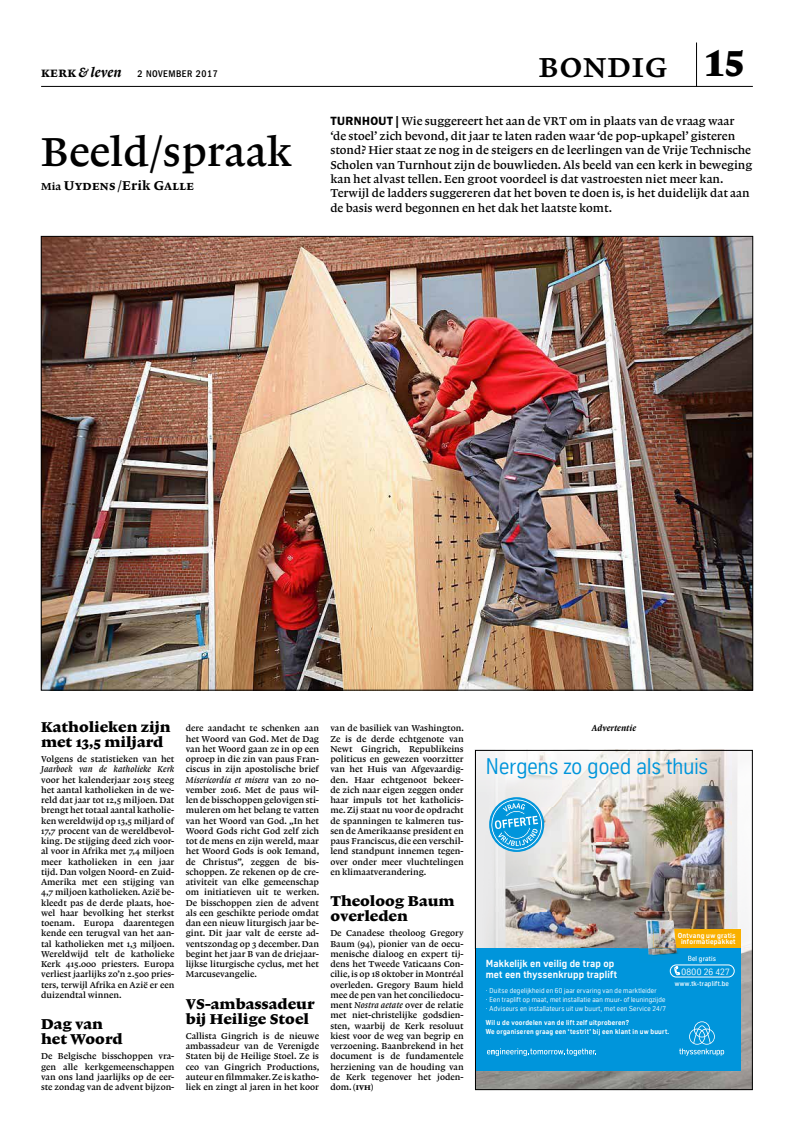
<style>
.page{position:relative;width:794px;height:1134px;background:#fff}
.page>*{position:absolute;margin:0;border:0;box-sizing:border-box;transform-origin:0 0}
.t1{font:42.5px "Lexicon No 1 B Roman Txt";color:#000}
.t2{font:36px "Lexicon No 1 B Roman SC";letter-spacing:.02em;color:#000}
.t3{font:22px "TK Type";color:#0095db}
.t4{font:15px/15px "Lexicon No 1 F Roman Txt";color:#000}
.t5{font:13.5px "Lexicon No 1 D Roman SC";letter-spacing:.015em;color:#000}
.t6{font:12px/14.4px "Lexicon No 1 B Roman Txt";color:#000}
.t7{font:700 10px/11px "TK Type";letter-spacing:.015em;color:#fff}
.t8{font:500 condensed 10px "Franklin Gothic LT";letter-spacing:.05em;color:#000}
.t9{font:9px/10.3px "Lexicon No 1 B Roman Txt";color:#000;text-align:justify}
.t10{font:9px "Lexicon No 1 B Italic Txt";color:#000}
.t11{font:9px "Lexicon No 1 D Italic Txt";color:#000}
.t12{font:9px "TK Type";letter-spacing:.02em;color:#fff}
.t13{font:7px/9px "TK Type";letter-spacing:.025em;color:#fff}
.t14{font:700 7px/9px "TK Type";letter-spacing:.03em;color:#fff}
.t15{font:500 6.9px "TK Type";letter-spacing:.03em;color:#fff}
.s1{font-family:"Lexicon No 1 D Roman SC";font-weight:400;font-stretch:normal;font-size:14px}
.s2{font-family:"Lexicon No 1 D Italic Txt";font-weight:400;font-stretch:normal;font-size:14px}
.s3{font-family:"Lexicon No 1 D Roman Txt";font-size:10.8px}
.s4{font-family:"Lexicon No 1 D Roman Txt"}
.s5{font-family:"Lexicon No 1 F Roman Tab";font-size:38px}
.s6{font-family:"Franklin Gothic LT";font-weight:600}
.s7{font-family:"Lexicon No 1 B Roman Txt"}
.s8{font-family:"Lexicon No 1 B Italic Txt"}
.s9{font-family:"Lexicon No 1 D Roman SC"}
</style>
<div class="page">
<hr style="left:41px;top:86px;width:712px;height:1px;background:#000">
<hr style="left:696px;top:43px;width:1px;height:44px;background:#000">
<img style="left:43px;top:238px;width:708px;height:450px">
<img style="left:477px;top:1018px;width:274px;height:70px">
<img style="left:477px;top:752px;width:261px;height:160px">
<img style="left:477px;top:912px;width:162px;height:35px">
<img style="left:639px;top:911px;width:93px;height:19px">
<img style="left:732px;top:912px;width:19px;height:70px">
<svg style="left:477px;top:947px;width:17px;height:1px"></svg>
<img style="left:494px;top:947px;width:136px;height:1px">
<div style="left:475px;top:948px;width:266px;height:123px;background:#0095db"></div>
<svg style="left:487px;top:1048px;width:109px;height:8px"></svg>
<svg style="left:679px;top:1021px;width:45px;height:35px"></svg>
<svg style="left:674px;top:967px;width:6px;height:8px"></svg>
<div style="left:670px;top:965px;width:64px;height:12px;border:1px solid #fff;border-radius:6px"></div>
<div style="left:653px;top:929px;width:88px;height:19px;background:#f9b000"></div>
<img style="left:639px;top:930px;width:51px;height:26px">
<img style="left:676px;top:930px;width:14px;height:18px">
<img style="left:646px;top:920px;width:30px;height:28px">
<img style="left:648px;top:948px;width:29px;height:7px">
<img style="left:653px;top:929px;width:23px;height:19px">
<svg style="left:489px;top:797px;width:55px;height:55px"></svg>
<div style="left:475px;top:750px;width:278px;height:340px;border:1px solid #000"></div>
<p class="t8" style="left:41px;top:68px;width:178px"><span class="s1">kerk</span> <span class="s2">&amp; leven</span> 2 NOVEMBER 2017</p>
<h1 class="t1" style="left:41px;top:129px;width:252px">Beeld/spraak</h1>
<h3 class="t5" style="left:41px;top:178px;width:154px"><span class="s3">Mia</span> Uydens <span class="s4">/Erik</span> Galle</h3>
<h2 class="t2" style="left:539px;top:45px;width:208px">bondig <span class="s5">15</span></h2>
<p class="t6" style="left:330px;top:114px;width:423px"><span class="s6">TURNHOUT |</span> Wie suggereert het aan de VRT om in plaats van de vraag waar ‘de stoel’ zich bevond, dit jaar te laten raden waar ‘de pop-upkapel’ gisteren stond? Hier staat ze nog in de steigers en de leerlingen van de Vrije Technische Scholen van Turnhout zijn de bouwlieden. Als beeld van een kerk in beweging kan het alvast tellen. Een groot voordeel is dat vastroesten niet meer kan.<br>Terwijl de ladders suggereren dat het boven te doen is, is het duidelijk dat aan de basis werd begonnen en het dak het laatste komt.</p>
<h3 class="t4" style="left:41px;top:720px;width:131px">Katholieken zijn met 13,5 miljard</h3>
<p class="t9" style="left:41px;top:754px;width:135px">Volgens de statistieken van het</p>
<p class="t10" style="left:41px;top:764px;width:135px">Jaarboek van de katholieke Kerk</p>
<p class="t9" style="left:41px;top:774px;width:135px">voor het kalenderjaar 2015 steeg het aantal katholieken in de we&shy;reld dat jaar tot 12,5 miljoen. Dat brengt het totaal aantal katholie&shy;ken wereldwijd op 13,5 miljard of 17,7 procent van de wereldbevol&shy;king. De stijging deed zich voor&shy;al voor in Afrika met 7,4 miljoen meer katholieken in een jaar tijd. Dan volgen Noord- en Zuid-Amerika met een stijging van 4,7 miljoen katholieken. Azië be&shy;kleedt pas de derde plaats, hoe&shy;wel haar bevolking het sterkst toenam. Europa daarentegen kende een terugval van het aan&shy;tal katholieken met 1,3 miljoen.<br>Wereldwijd telt de katholieke Kerk 415.000 priesters. Europa verliest jaarlijks zo’n 2.500 pries&shy;ters, terwijl Afrika en Azië er een duizendtal winnen.</p>
<h3 class="t4" style="left:41px;top:1017px;width:83px">Dag van het Woord</h3>
<p class="t9" style="left:41px;top:1051px;width:135px">De Belgische bisschoppen vra&shy;gen alle kerkgemeenschappen van ons land jaarlijks op de eer&shy;ste zondag van de advent bijzon-</p>
<p class="t9" style="left:186px;top:723px;width:135px">dere aandacht te schenken aan het Woord van God. Met de Dag van het Woord gaan ze in op een oproep in die zin van paus Fran&shy;ciscus in zijn apostolische brief</p>
<p class="t10" style="left:186px;top:774px;width:135px">Misericordia et misera <span class="s7">van 20 no-</span></p>
<p class="t9" style="left:186px;top:785px;width:135px">vember 2016. Met de paus wil&shy;len de bisschoppen gelovigen sti&shy;muleren om het belang te vatten van het Woord van God. „In het Woord Gods richt God zelf zich tot de mens en zijn wereld, maar het Woord Gods is ook Iemand, de Christus”, zeggen de bis&shy;schoppen. Ze rekenen op de cre&shy;ativiteit van elke gemeenschap om initiatieven uit te werken.<br>De bisschoppen zien de advent als een geschikte periode omdat dan een nieuw liturgisch jaar be&shy;gint. Dit jaar valt de eerste ad&shy;ventszondag op 3 december. Dan begint het jaar B van de driejaar&shy;lijkse liturgische cyclus, met het Marcusevangelie.</p>
<h3 class="t4" style="left:186px;top:996px;width:130px">VS-ambassadeur bij Heilige Stoel</h3>
<p class="t9" style="left:186px;top:1031px;width:135px">Callista Gingrich is de nieuwe ambassadeur van de Verenigde Staten bij de Heilige Stoel. Ze is ceo van Gingrich Productions, auteur en filmmaker. Ze is katho&shy;liek en zingt al jaren in het koor</p>
<p class="t9" style="left:330px;top:723px;width:135px">van de basiliek van Washington.<br>Ze is de derde echtgenote van Newt Gingrich, Republikeins politicus en gewezen voorzitter van het Huis van Afgevaardig&shy;den. Haar echtgenoot bekeer&shy;de zich naar eigen zeggen onder haar impuls tot het katholicis&shy;me. Zij staat nu voor de opdracht de spanningen te kalmeren tus&shy;sen de Amerikaanse president en paus Franciscus, die een verschil&shy;lend standpunt innemen tegen&shy;over onder meer vluchtelingen en klimaatverandering.</p>
<h3 class="t4" style="left:330px;top:894px;width:126px">Theoloog Baum overleden</h3>
<p class="t9" style="left:330px;top:928px;width:135px">De Canadese theoloog Gregory Baum (94), pionier van de oecu&shy;menische dialoog en expert tij&shy;dens het Tweede Vaticaans Con&shy;cilie, is op 18 oktober in Montréal overleden. Gregory Baum hield mee de pen van het conciliedocu&shy;ment <span class="s8">Nostra aetate</span> over de relatie met niet-christelijke godsdien&shy;sten, waarbij de Kerk resoluut kiest voor de weg van begrip en verzoening. Baanbrekend in het document is de fundamentele herziening van de houding van de Kerk tegenover het joden&shy;dom. (<span class="s9">ivh</span>)</p>
<p class="t11" style="left:592px;top:723px;width:46px">Advertentie</p>
<h3 class="t3" style="left:486px;top:754px;width:224px">Nergens zo goed als thuis</h3>
<p class="t14" style="left:677px;top:932px;width:59px;line-height:6.7px;text-align:center">Ontvang uw gratis informatiepakket</p>
<p class="t12" style="left:681px;top:966px;width:50px">0800 26 427</p>
<p class="t15" style="left:688px;top:955px;width:30px">Bel gratis</p>
<p class="t15" style="left:675px;top:980px;width:56px">www.tk-traplift.be</p>
<p class="t7" style="left:486px;top:958px;width:133px">Makkelijk en veilig de trap op met een thyssenkrupp traplift</p>
<p class="t13" style="left:486px;top:986px;width:182px">· Duitse degelijkheid en 60 jaar ervaring van de marktleider<br>· Een traplift op maat, met installatie aan muur- of leuningzijde · Adviseurs en installateurs uit uw buurt, met een Service 24/7</p>
<p class="t14" style="left:486px;top:1018px;width:185px">Wil u de voordelen van de lift zelf uitproberen?<br>We organiseren graag een ‘testrit’ bij een klant in uw buurt.</p>
</div>
